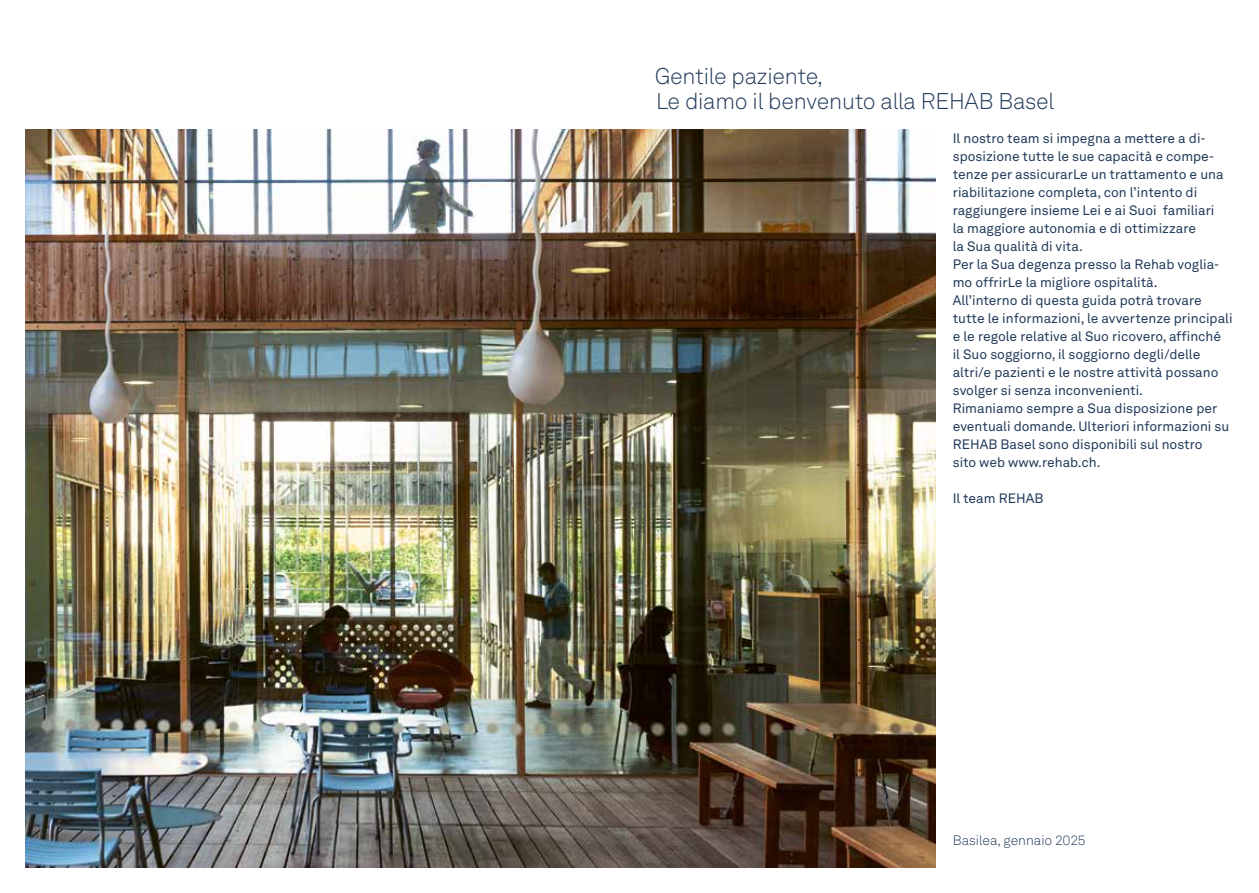
<style>
.page{position:relative;width:1259px;height:893px;background:#fff}
.page>*{position:absolute;margin:0;border:0;box-sizing:border-box;transform-origin:0 0}
.t1{font:300 22.5px/25.5px "Akkurat LL";letter-spacing:-.01em;color:#223b5a}
.t2{font:13.5px/18px "Akkurat LL";color:#223b5a}
.t3{font:300 13.5px "Akkurat LL";color:#223b5a}
</style>
<div class="page">
<img style="left:26px;top:130px;width:909px;height:737px">
<h1 class="t1" style="left:655px;top:62px;width:401px">Gentile paziente,<br>Le diamo il benvenuto alla REHAB Basel</h1>
<p class="t2" style="left:952px;top:128px;width:281px">Il nostro team si impegna a mettere a di&shy;sposizione tutte le sue capacità e compe&shy;tenze per assicurarLe un trattamento e una riabilitazione completa, con l’intento di raggiungere insieme Lei e ai Suoi familiari<br>la maggiore autonomia e di ottimizzare<br>la Sua qualità di vita.<br>Per la Sua degenza presso la Rehab voglia&shy;mo offrirLe la migliore ospitalità.<br>All’interno di questa guida potrà trovare tutte le informazioni, le avvertenze principali e le regole relative al Suo ricovero, affinché<br>il Suo soggiorno, il soggiorno degli/delle altri/e pazienti e le nostre attività possano svolger si senza inconvenienti.<br>Rimaniamo sempre a Sua disposizione per eventuali domande. Ulteriori informazioni su REHAB Basel sono disponibili sul nostro<br>sito web www.rehab.ch.</p>
<p class="t2" style="left:952px;top:488px;width:92px">Il team REHAB</p>
<p class="t3" style="left:952px;top:830px;width:134px">Basilea, gennaio 2025</p>
</div>
